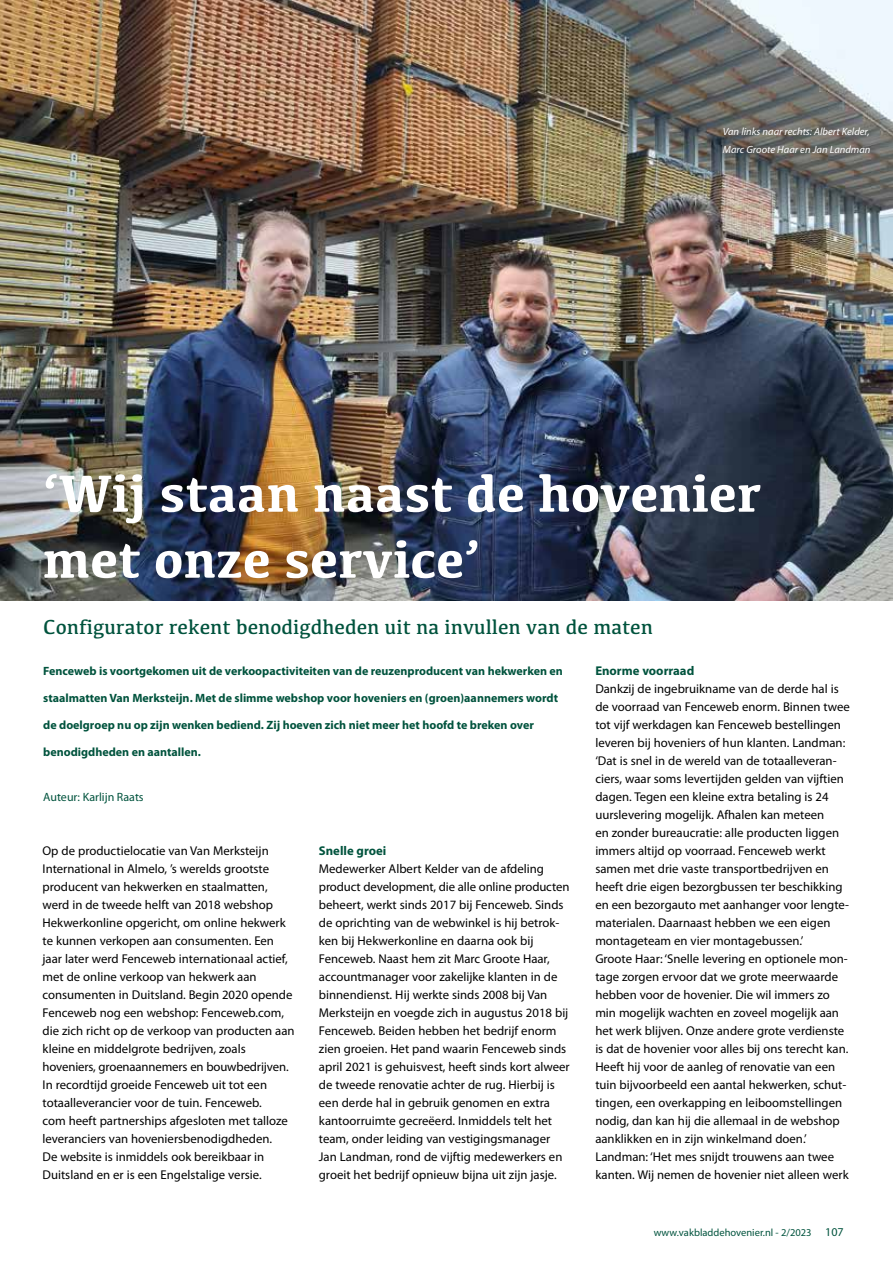
<style>
.page{position:relative;width:893px;height:1263px;background:#fff}
.page>*{position:absolute;margin:0;border:0;box-sizing:border-box;transform-origin:0 0}
.t1{font:700 54px/66px "Kefa";color:#fff}
.t2{font:21px "Kefa";color:#00533d}
.t3{font:12.75px/18px "Myriad Pro";color:#000}
.t4{font:700 12.75px "Myriad Pro";color:#00533d}
.t5{font:700 12px "Myriad Pro";color:#00533d}
.t6{font:12px "Myriad Pro";color:#00533d}
.t7{font:italic 10.5px/18px "Myriad Pro";color:#fff}
.t8{font:10.5px "Myriad Pro";color:#00533d}
.s1{font-size:12px}
</style>
<div class="page">
<img style="left:0;top:0;width:893px;height:600px">
<p class="t7" style="left:723px;top:122px;width:149px">Van links naar rechts: Albert Kelder,<br>Marc Groote Haar en Jan Landman</p>
<h1 class="t1" style="left:43px;top:458px;width:720px">‘Wij staan naast de hovenier met onze service’</h1>
<h2 class="t2" style="left:43px;top:614px;width:611px">Configurator rekent benodigdheden uit na invullen van de maten</h2>
<p class="t5" style="left:43px;top:663px;width:521px">Fenceweb is voortgekomen uit de verkoopactiviteiten van de reuzenproducent van hekwerken en</p>
<p class="t5" style="left:43px;top:690px;width:516px">staalmatten Van Merksteijn. Met de slimme webshop voor hoveniers en (groen)aannemers wordt</p>
<p class="t5" style="left:43px;top:717px;width:492px">de doelgroep nu op zijn wenken bediend. Zij hoeven zich niet meer het hoofd te breken over</p>
<p class="t5" style="left:43px;top:744px;width:159px">benodigdheden en aantallen.</p>
<p class="t6" style="left:43px;top:790px;width:102px">Auteur: Karlijn Raats</p>
<p class="t3" style="left:43px;top:842px;width:254px">Op de productielocatie van Van Merksteijn International in Almelo, ’s werelds grootste producent van hekwerken en staalmatten, werd in de tweede helft van 2018 webshop Hekwerkonline opgericht, om online hekwerk te kunnen verkopen aan consumenten. Een jaar later werd Fenceweb internationaal actief, met de online verkoop van hekwerk aan consumenten in Duitsland. Begin 2020 opende Fenceweb nog een webshop: Fenceweb.com, die zich richt op de verkoop van producten aan kleine en middelgrote bedrijven, zoals hoveniers, groenaannemers en bouwbedrijven.<br>In recordtijd groeide Fenceweb uit tot een totaalleverancier voor de tuin. Fenceweb.<br>com heeft partnerships afgesloten met talloze leveranciers van hoveniersbenodigdheden.<br>De website is inmiddels ook bereikbaar in Duitsland en er is een Engelstalige versie.</p>
<p class="t4" style="left:319px;top:842px;width:69px">Snelle groei</p>
<p class="t3" style="left:319px;top:860px;width:252px">Medewerker Albert Kelder van de afdeling product development, die alle online producten beheert, werkt sinds 2017 bij Fenceweb. Sinds de oprichting van de webwinkel is hij betrok&shy;ken bij Hekwerkonline en daarna ook bij Fenceweb. Naast hem zit Marc Groote Haar, accountmanager voor zakelijke klanten in de binnendienst. Hij werkte sinds 2008 bij Van Merksteijn en voegde zich in augustus 2018 bij Fenceweb. Beiden hebben het bedrijf enorm zien groeien. Het pand waarin Fenceweb sinds april 2021 is gehuisvest, heeft sinds kort alweer de tweede renovatie achter de rug. Hierbij is een derde hal in gebruik genomen en extra kantoorruimte gecreëerd. Inmiddels telt het team, onder leiding van vestigingsmanager Jan Landman, rond de vijftig medewerkers en groeit het bedrijf opnieuw bijna uit zijn jasje.</p>
<p class="t4" style="left:595px;top:663px;width:100px">Enorme voorraad</p>
<p class="t3" style="left:595px;top:680px;width:256px">Dankzij de ingebruikname van de derde hal is de voorraad van Fenceweb enorm. Binnen twee tot vijf werkdagen kan Fenceweb bestellingen leveren bij hoveniers of hun klanten. Landman: ‘Dat is snel in de wereld van de totaalleveran&shy;ciers, waar soms levertijden gelden van vijftien dagen. Tegen een kleine extra betaling is 24 uurslevering mogelijk. Afhalen kan meteen<br>en zonder bureaucratie: alle producten liggen immers altijd op voorraad. Fenceweb werkt samen met drie vaste transportbedrijven en heeft drie eigen bezorgbussen ter beschikking en een bezorgauto met aanhanger voor lengte&shy;materialen. Daarnaast hebben we een eigen montageteam en vier montagebussen.’<br>Groote Haar: ‘Snelle levering en optionele mon&shy;tage zorgen ervoor dat we grote meerwaarde hebben voor de hovenier. Die wil immers zo min mogelijk wachten en zoveel mogelijk aan het werk blijven. Onze andere grote verdienste is dat de hovenier voor alles bij ons terecht kan.<br>Heeft hij voor de aanleg of renovatie van een tuin bijvoorbeeld een aantal hekwerken, schut&shy;tingen, een overkapping en leiboomstellingen nodig, dan kan hij die allemaal in de webshop aanklikken en in zijn winkelmand doen.’ Landman: ‘Het mes snijdt trouwens aan twee kanten. Wij nemen de hovenier niet alleen werk</p>
<p class="t8" style="left:654px;top:1226px;width:191px">www.vakbladdehovenier.nl - 2/2023 <span class="s1">107</span></p>
</div>
